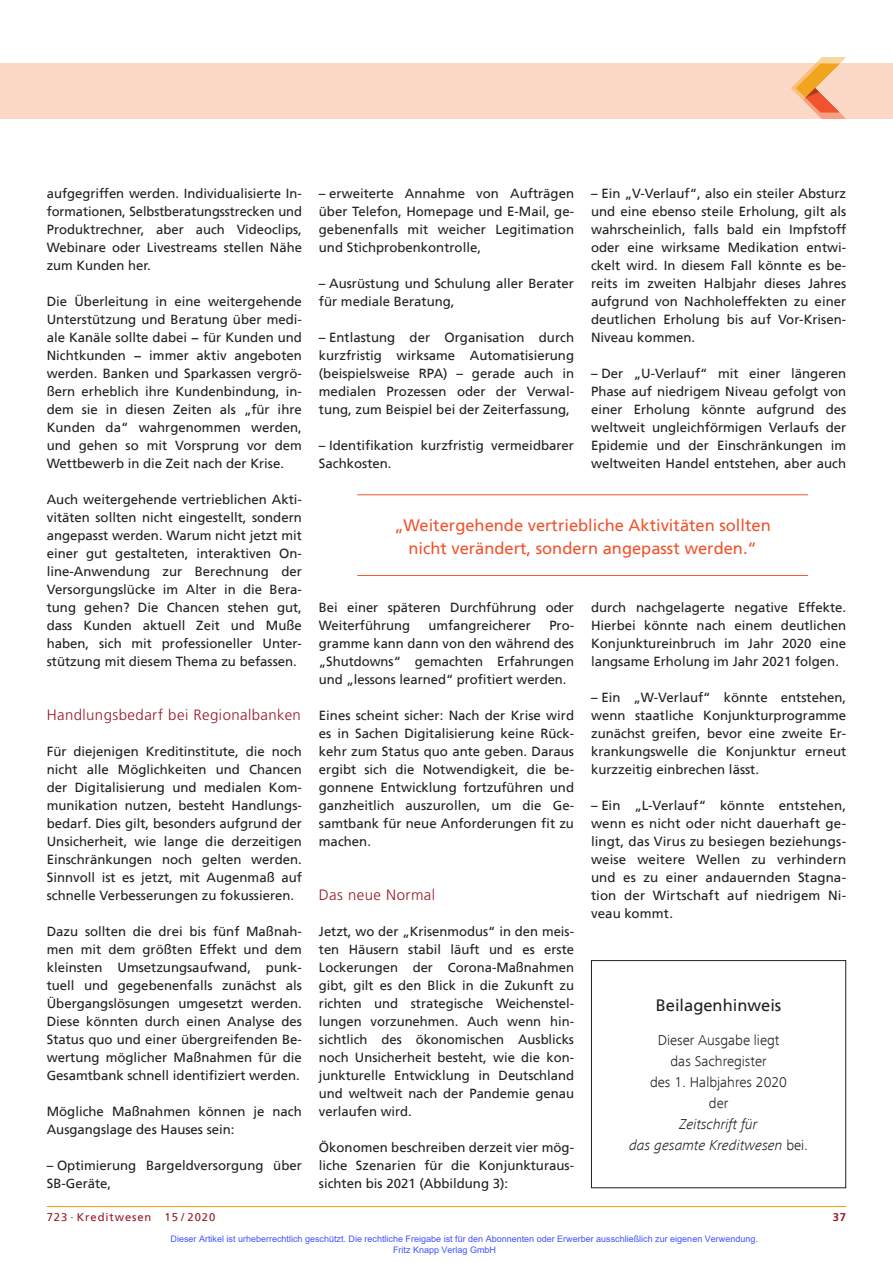
<style>
.page{position:relative;width:893px;height:1263px;background:#fff}
.page>*{position:absolute;margin:0;border:0;box-sizing:border-box;transform-origin:0 0}
.t1{font:16.5px/22.5px "Frutiger";color:#f0542e;text-align:center}
.t2{font:16.5px "Frutiger";color:#231f20}
.t3{font:300 15px "Frutiger";letter-spacing:.025em;color:#981a26}
.t4{font:300 14.7px/21px "Frutiger Next Com";color:#231f20;text-align:center}
.t5{font:italic 300 14.7px/21px "Frutiger Next Com";color:#231f20;text-align:center}
.t6{font:13.2px/18px "Frutiger";color:#231f20;text-align:justify}
.t7{font:11.25px "Frutiger";letter-spacing:.08em;color:#981a26}
.t8{font:700 11.25px "Frutiger";color:#981a26}
.t9{font:9px/10.8px "Arial";color:#4054ff}
.s1{font-style:normal}
</style>
<div class="page">
<div style="left:0;top:64px;width:893px;height:55px;background:#fcd9c7"></div>
<hr style="left:47px;top:1206px;width:799px;height:1px;background:#f1a31e">
<svg style="left:791px;top:57px;width:55px;height:62px"></svg>
<hr style="left:357px;top:494px;width:451px;height:1px;background:#f0542e">
<hr style="left:357px;top:575px;width:451px;height:1px;background:#f0542e">
<div style="left:591px;top:960px;width:255px;height:228px;border:1px solid #231f20"></div>
<p class="t6" style="left:47px;top:185px;width:257px">aufgegriffen werden. Individualisierte In&shy;formationen, Selbstberatungsstrecken und Produktrechner, aber auch Videoclips, Webinare oder Livestreams stellen Nähe zum Kunden her.</p>
<p class="t6" style="left:47px;top:293px;width:257px">Die Überleitung in eine weitergehende Unterstützung und Beratung über medi&shy;ale Kanäle sollte dabei − für Kunden und Nichtkunden − immer aktiv angeboten werden. Banken und Sparkassen vergrö&shy;ßern erheblich ihre Kundenbindung, in&shy;dem sie in diesen Zeiten als „für ihre Kunden da“ wahrgenommen werden, und gehen so mit Vorsprung vor dem Wettbewerb in die Zeit nach der Krise.</p>
<p class="t6" style="left:47px;top:491px;width:257px">Auch weitergehende vertrieblichen Akti&shy;vitäten sollten nicht eingestellt, sondern angepasst werden. Warum nicht jetzt mit einer gut gestalteten, interaktiven On&shy;line-Anwendung zur Berechnung der Versorgungslücke im Alter in die Bera&shy;tung gehen? Die Chancen stehen gut, dass Kunden aktuell Zeit und Muße haben, sich mit professioneller Unter&shy;stützung mit diesem Thema zu befassen.</p>
<p class="t3" style="left:47px;top:706px;width:256px">Handlungsbedarf bei Regionalbanken</p>
<p class="t6" style="left:47px;top:743px;width:257px">Für diejenigen Kreditinstitute, die noch nicht alle Möglichkeiten und Chancen der Digitalisierung und medialen Kom&shy;munikation nutzen, besteht Handlungs&shy;bedarf. Dies gilt, besonders aufgrund der Unsicherheit, wie lange die derzeitigen Einschränkungen noch gelten werden.<br>Sinnvoll ist es jetzt, mit Augenmaß auf schnelle Verbesserungen zu fokussieren.</p>
<p class="t6" style="left:47px;top:923px;width:257px">Dazu sollten die drei bis fünf Maßnah&shy;men mit dem größten Effekt und dem kleinsten Umsetzungsaufwand, punk&shy;tuell und gegebenenfalls zunächst als Übergangslösungen umgesetzt werden.<br>Diese könnten durch einen Analyse des Status quo und einer übergreifenden Be&shy;wertung möglicher Maßnahmen für die Gesamtbank schnell identifiziert werden.</p>
<p class="t6" style="left:47px;top:1103px;width:257px">Mögliche Maßnahmen können je nach<br>Ausgangslage des Hauses sein:</p>
<p class="t6" style="left:47px;top:1157px;width:257px">– Optimierung Bargeldversorgung über<br>SB-Geräte,</p>
<p class="t6" style="left:319px;top:185px;width:257px">– erweiterte Annahme von Aufträgen über Telefon, Homepage und E-Mail, ge&shy;gebenenfalls mit weicher Legitimation und Stichprobenkontrolle,</p>
<p class="t6" style="left:319px;top:275px;width:257px">– Ausrüstung und Schulung aller Berater für mediale Beratung,</p>
<p class="t6" style="left:319px;top:329px;width:257px">– Entlastung der Organisation durch kurzfristig wirksame Automatisierung (beispielsweise RPA) – gerade auch in medialen Prozessen oder der Verwal&shy;tung, zum Beispiel bei der Zeiterfassung,</p>
<p class="t6" style="left:319px;top:437px;width:257px">– Identifikation kurzfristig vermeidbarer<br>Sachkosten.</p>
<p class="t6" style="left:591px;top:185px;width:257px">– Ein „V-Verlauf“, also ein steiler Absturz und eine ebenso steile Erholung, gilt als wahrscheinlich, falls bald ein Impfstoff oder eine wirksame Medikation entwi&shy;ckelt wird. In diesem Fall könnte es be&shy;reits im zweiten Halbjahr dieses Jahres aufgrund von Nachholeffekten zu einer deutlichen Erholung bis auf Vor-Krisen-Niveau kommen.</p>
<p class="t6" style="left:591px;top:365px;width:257px">– Der „U-Verlauf“ mit einer längeren Phase auf niedrigem Niveau gefolgt von einer Erholung könnte aufgrund des weltweit ungleichförmigen Verlaufs der Epidemie und der Einschränkungen im weltweiten Handel entstehen, aber auch</p>
<p class="t1" style="left:394px;top:515px;width:378px">„Weitergehende vertriebliche Aktivitäten sollten nicht verändert, sondern angepasst werden.“</p>
<p class="t6" style="left:319px;top:599px;width:257px">Bei einer späteren Durchführung oder<br>Weiterführung</p>
<p class="t6" style="left:428px;top:617px;width:104px">umfangreicherer</p>
<p class="t6" style="left:319px;top:617px;width:257px;text-indent:230px">Pro&shy;gramme kann dann von den während des „Shutdowns“ gemachten Erfahrungen und „lessons learned“ profitiert werden.</p>
<p class="t6" style="left:319px;top:707px;width:257px">Eines scheint sicher: Nach der Krise wird es in Sachen Digitalisierung keine Rück&shy;kehr zum Status quo ante geben. Daraus ergibt sich die Notwendigkeit, die be&shy;gonnene Entwicklung fortzuführen und ganzheitlich auszurollen, um die Ge&shy;samtbank für neue Anforderungen fit zu machen.</p>
<p class="t3" style="left:319px;top:886px;width:118px">Das neue Normal</p>
<p class="t6" style="left:319px;top:923px;width:257px">Jetzt, wo der „Krisenmodus“ in den meis&shy;ten Häusern stabil läuft und es erste Lockerungen der Corona-Maßnahmen gibt, gilt es den Blick in die Zukunft zu richten und strategische Weichenstel&shy;lungen vorzunehmen. Auch wenn hin&shy;sichtlich des ökonomischen Ausblicks noch Unsicherheit besteht, wie die kon&shy;junkturelle Entwicklung in Deutschland und weltweit nach der Pandemie genau verlaufen wird.</p>
<p class="t6" style="left:319px;top:1139px;width:257px">Ökonomen beschreiben derzeit vier mög&shy;liche Szenarien für die Konjunkturaus&shy;sichten bis 2021 (Abbildung 3):</p>
<p class="t6" style="left:591px;top:599px;width:257px">durch nachgelagerte negative Effekte.<br>Hierbei könnte nach einem deutlichen Konjunktureinbruch im Jahr 2020 eine langsame Erholung im Jahr 2021 folgen.</p>
<p class="t6" style="left:591px;top:689px;width:257px">– Ein „W-Verlauf“ könnte entstehen, wenn staatliche Konjunkturprogramme zunächst greifen, bevor eine zweite Er&shy;krankungswelle die Konjunktur erneut kurzzeitig einbrechen lässt.</p>
<p class="t6" style="left:591px;top:797px;width:257px">– Ein „L-Verlauf“ könnte entstehen, wenn es nicht oder nicht dauerhaft ge&shy;lingt, das Virus zu besiegen beziehungs&shy;weise weitere Wellen zu verhindern und es zu einer andauernden Stagna&shy;tion der Wirtschaft auf niedrigem Ni&shy;veau kommt.</p>
<p class="t2" style="left:656px;top:998px;width:127px">Beilagenhinweis</p>
<p class="t4" style="left:650px;top:1029px;width:138px">Dieser Ausgabe liegt das Sachregister<br>des 1. Halbjahres 2020 der</p>
<p class="t5" style="left:629px;top:1113px;width:181px">Zeitschrift für<br>das gesamte Kreditwesen <span class="s1">bei.</span></p>
<p class="t7" style="left:47px;top:1211px;width:170px">723 · Kreditwesen 15 / 2020</p>
<p class="t8" style="left:833px;top:1211px;width:15px">37</p>
<p class="t9" style="left:393px;top:1233px;width:366px;text-indent:-223px">Dieser Artikel ist urheberrechtlich geschützt. Die rechtliche Freigabe ist für den Abonnenten oder Erwerber ausschließlich zur eigenen Verwendung.<br>Fritz Knapp Verlag GmbH</p>
</div>
